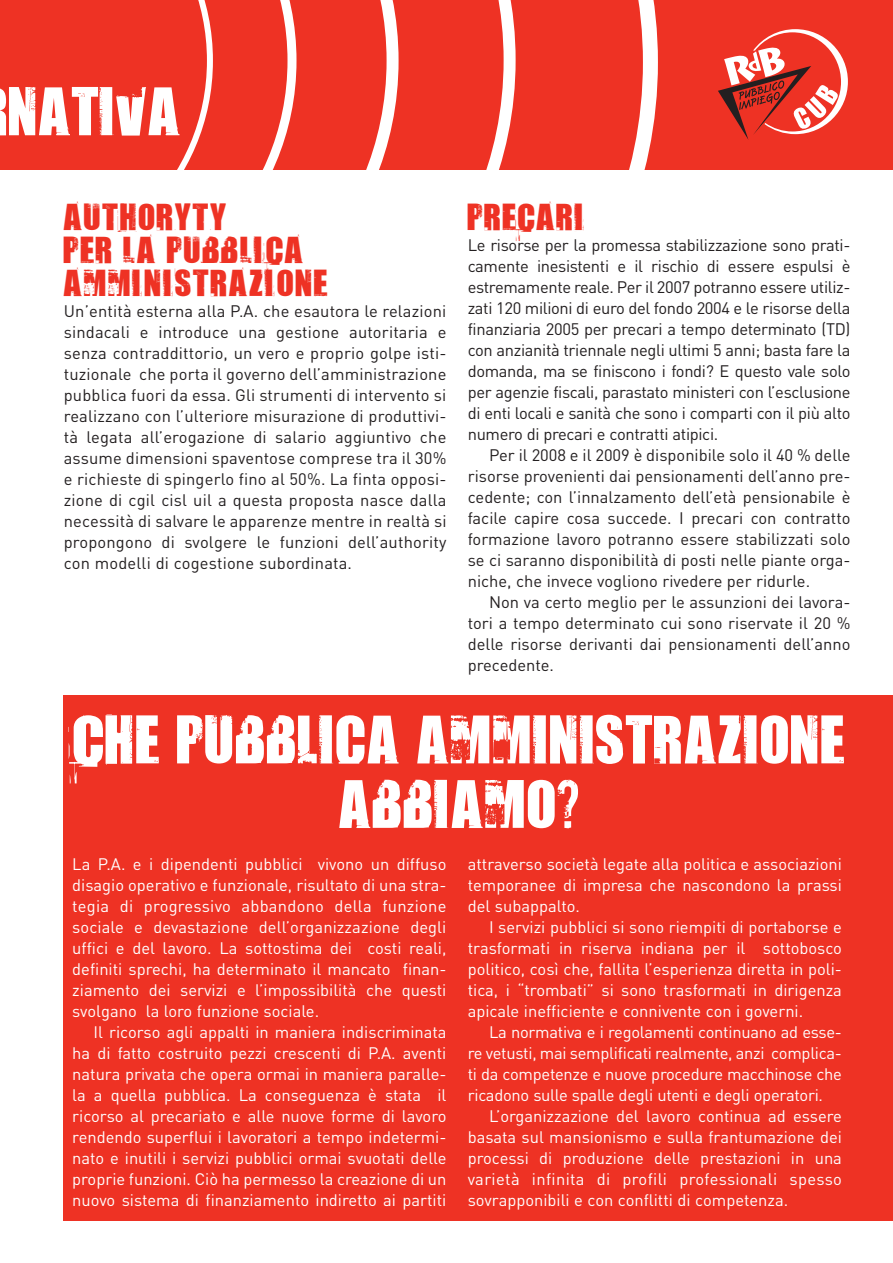
<style>
.page{position:relative;width:893px;height:1263px;background:#fff}
.page>*{position:absolute;margin:0;border:0;box-sizing:border-box;transform-origin:0 0}
.t1{font:60px/64.5px "Uptown";letter-spacing:-.03em;color:#fff;text-align:center}
.t2{font:33px/33px "Uptown";color:#ee3224}
.t3{font:16.5px/21px "DIN";color:#231f20;text-align:justify}
.t4{font:16.5px/21px "DIN";color:#fff;text-align:justify}
</style>
<div class="page">
<div style="left:64px;top:695px;width:829px;height:525px;background:#ee3224"></div>
<div style="left:0;top:0;width:893px;height:170px;background:#ee3224"></div>
<svg style="left:629px;top:0;width:29px;height:170px"></svg>
<svg style="left:486px;top:0;width:30px;height:170px"></svg>
<svg style="left:296px;top:0;width:103px;height:170px"></svg>
<svg style="left:262px;top:0;width:34px;height:170px"></svg>
<svg style="left:177px;top:0;width:36px;height:170px"></svg>
<svg style="left:718px;top:29px;width:130px;height:111px"></svg>
<h1 class="t1" style="left:9px;top:82px;width:176px">NATIVA</h1>
<h2 class="t2" style="left:64px;top:202px;width:267px">AUTHORYTY<br>PER LA PUBBLICA<br>AMMINISTRAZIONE</h2>
<p class="t3" style="left:64px;top:303px;width:384px">Un’entità esterna alla P.A. che esautora le relazioni sindacali e introduce una gestione autoritaria e senza contraddittorio, un vero e proprio golpe isti&shy;tuzionale che porta il governo dell’amministrazione pubblica fuori da essa. Gli strumenti di intervento si realizzano con l’ulteriore misurazione di produttivi&shy;tà legata all’erogazione di salario aggiuntivo che assume dimensioni spaventose comprese tra il 30% e richieste di spingerlo fino al 50%. La finta opposi&shy;zione di cgil cisl uil a questa proposta nasce dalla necessità di salvare le apparenze mentre in realtà si propongono di svolgere le funzioni dell’authority con modelli di cogestione subordinata.</p>
<h2 class="t2" style="left:468px;top:202px;width:121px">PRECARI</h2>
<p class="t3" style="left:468px;top:237px;width:384px">Le risorse per la promessa stabilizzazione sono prati&shy;camente inesistenti e il rischio di essere espulsi è estremamente reale. Per il 2007 potranno essere utiliz&shy;zati 120 milioni di euro del fondo 2004 e le risorse della finanziaria 2005 per precari a tempo determinato (TD) con anzianità triennale negli ultimi 5 anni; basta fare la domanda, ma se finiscono i fondi? E questo vale solo per agenzie fiscali, parastato ministeri con l’esclusione di enti locali e sanità che sono i comparti con il più alto numero di precari e contratti atipici.</p>
<p class="t3" style="left:468px;top:447px;width:384px;text-indent:21px">Per il 2008 e il 2009 è disponibile solo il 40 % delle risorse provenienti dai pensionamenti dell’anno pre&shy;cedente; con l’innalzamento dell’età pensionabile è facile capire cosa succede. I precari con contratto formazione lavoro potranno essere stabilizzati solo se ci saranno disponibilità di posti nelle piante orga&shy;niche, che invece vogliono rivedere per ridurle.</p>
<p class="t3" style="left:468px;top:594px;width:384px;text-indent:21px">Non va certo meglio per le assunzioni dei lavora&shy;tori a tempo determinato cui sono riservate il 20 % delle risorse derivanti dai pensionamenti dell’anno precedente.</p>
<h1 class="t1" style="left:73px;top:710px;width:776px">CHE PUBBLICA AMMINISTRAZIONE<br>ABBIAMO?</h1>
<p class="t4" style="left:72px;top:856px;width:376px">La P.A. e i dipendenti pubblici vivono un diffuso disagio operativo e funzionale, risultato di una stra&shy;tegia di progressivo abbandono della funzione sociale e devastazione dell’organizzazione degli uffici e del lavoro. La sottostima dei costi reali, definiti sprechi, ha determinato il mancato finan&shy;ziamento dei servizi e l’impossibilità che questi svolgano la loro funzione sociale.</p>
<p class="t4" style="left:72px;top:1024px;width:376px;text-indent:21px">Il ricorso agli appalti in maniera indiscriminata ha di fatto costruito pezzi crescenti di P.A. aventi natura privata che opera ormai in maniera paralle&shy;la a quella pubblica. La conseguenza è stata il ricorso al precariato e alle nuove forme di lavoro rendendo superflui i lavoratori a tempo indetermi&shy;nato e inutili i servizi pubblici ormai svuotati delle proprie funzioni. Ciò ha permesso la creazione di un nuovo sistema di finanziamento indiretto ai partiti</p>
<p class="t4" style="left:468px;top:856px;width:376px">attraverso società legate alla politica e associazioni temporanee di impresa che nascondono la prassi del subappalto.</p>
<p class="t4" style="left:468px;top:919px;width:376px;text-indent:21px">I servizi pubblici si sono riempiti di portaborse e trasformati in riserva indiana per il sottobosco politico, così che, fallita l’esperienza diretta in poli&shy;tica, i “trombati” si sono trasformati in dirigenza apicale inefficiente e connivente con i governi.</p>
<p class="t4" style="left:468px;top:1024px;width:376px;text-indent:21px">La normativa e i regolamenti continuano ad esse&shy;re vetusti, mai semplificati realmente, anzi complica&shy;ti da competenze e nuove procedure macchinose che ricadono sulle spalle degli utenti e degli operatori.</p>
<p class="t4" style="left:468px;top:1108px;width:376px;text-indent:21px">L’organizzazione del lavoro continua ad essere basata sul mansionismo e sulla frantumazione dei processi di produzione delle prestazioni in una varietà infinita di profili professionali spesso sovrapponibili e con conflitti di competenza.</p>
</div>
